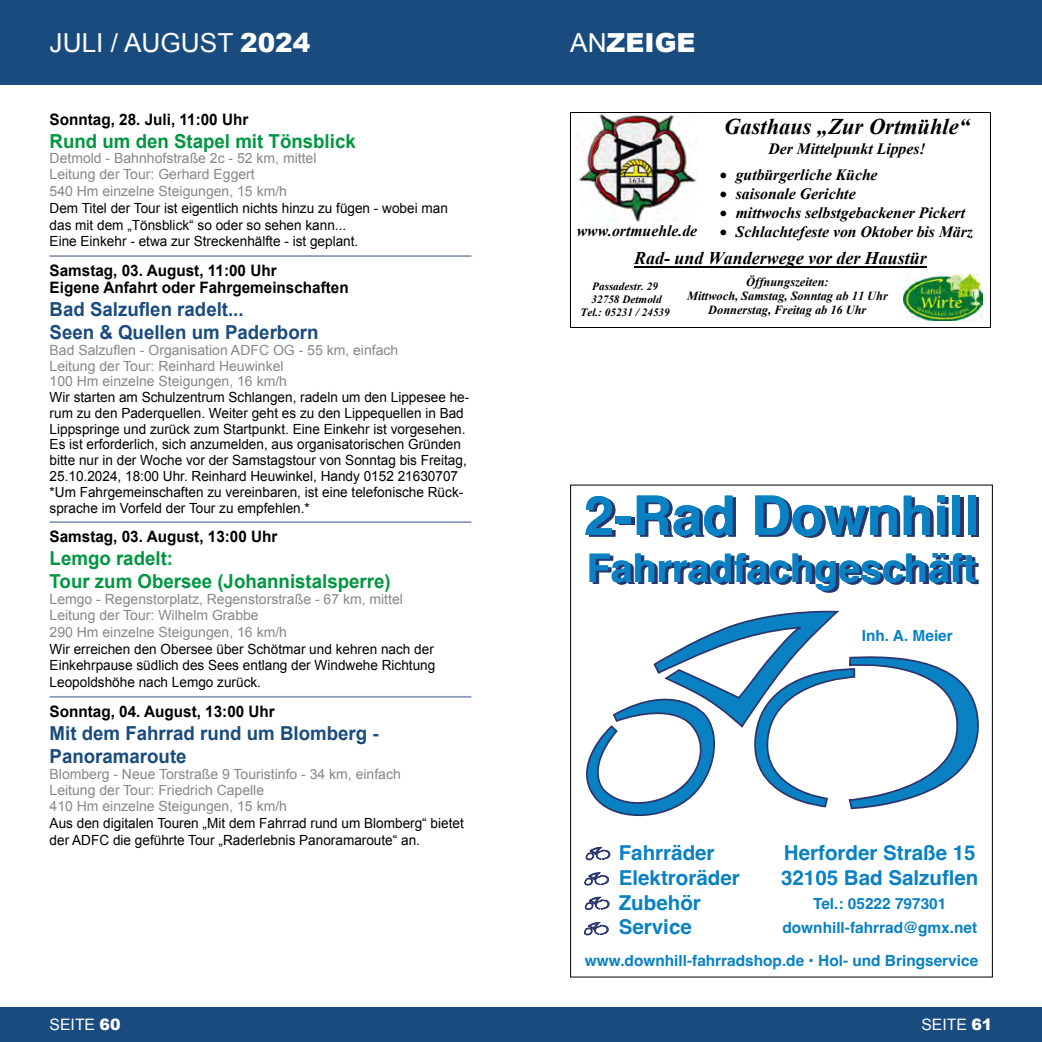
<style>
.page{position:relative;width:1042px;height:1042px;background:#fff}
.page>*{position:absolute;margin:0;border:0;box-sizing:border-box;transform-origin:0 0}
.t1{font:700 54.77px "Helvetica";color:#0981c2}
.t2{font:700 39.38px "Helvetica";color:#0981c2}
.t3{font:26.25px "Arial";color:#fff}
.t4{font:900 26.25px "Arial";color:#fff}
.t5{font:italic 700 22.57px "Times New Roman";color:#000}
.t6{font:700 20.47px/24.7px "Helvetica";color:#0981c2}
.t7{font:700 19.25px/23.1px "Arial";color:#1a4b7e}
.t8{font:700 19.25px/23.1px "Arial";color:#009641}
.t9{font:italic 700 17.85px "Times New Roman";color:#000}
.t10{font:italic 700 15.75px "Times New Roman";color:#000}
.t11{font:700 15.75px/16.8px "Arial";color:#000}
.t12{font:15.75px "Arial";color:#fff}
.t13{font:700 15.4px/24px "Helvetica";color:#0981c2;text-align:center}
.t14{font:14px/15.8px "Arial";color:#000}
.t15{font:14px/16.3px "Arial";color:#878787}
.t16{font:italic 700 12.42px/14.2px "Times New Roman";color:#000;text-align:center}
.t17{font:italic 700 11.2px/13px "Times New Roman";letter-spacing:.005em;color:#000;text-align:center}
.s1{font-weight:900}
.s2{font-weight:400}
</style>
<div class="page">
<div style="left:0;top:1007px;width:521px;height:35px;background:#1a4b7e"></div>
<div style="left:0;top:0;width:521px;height:84px;background:#1a4b7e"></div>
<div style="left:521px;top:0;width:521px;height:84px;background:#1a4b7e"></div>
<div style="left:521px;top:1007px;width:521px;height:35px;background:#1a4b7e"></div>
<img style="left:576px;top:114px;width:121px;height:107px">
<hr style="left:571px;top:113px;width:132px;height:1px;background:#000">
<hr style="left:704px;top:113px;width:286px;height:1px;background:#000">
<hr style="left:570px;top:113px;width:1px;height:128px;background:#000">
<hr style="left:990px;top:113px;width:1px;height:128px;background:#000">
<hr style="left:634px;top:266px;width:293px;height:1px;background:#000">
<svg style="left:570px;top:241px;width:1px;height:27px"></svg>
<svg style="left:990px;top:241px;width:1px;height:27px"></svg>
<img style="left:903px;top:274px;width:79px;height:47px">
<hr style="left:570px;top:268px;width:1px;height:59px;background:#000">
<hr style="left:571px;top:327px;width:109px;height:1px;background:#000">
<hr style="left:680px;top:327px;width:215px;height:1px;background:#000">
<hr style="left:894px;top:327px;width:96px;height:1px;background:#000">
<hr style="left:990px;top:268px;width:1px;height:59px;background:#000">
<svg style="left:586px;top:610px;width:393px;height:207px"></svg>
<svg style="left:585px;top:847px;width:25px;height:13px"></svg>
<svg style="left:584px;top:872px;width:25px;height:14px"></svg>
<svg style="left:584px;top:897px;width:25px;height:13px"></svg>
<svg style="left:584px;top:922px;width:24px;height:13px"></svg>
<hr style="left:50px;top:255px;width:421px;height:2px;background:#8a98ba">
<hr style="left:50px;top:521px;width:421px;height:2px;background:#8a98ba">
<hr style="left:50px;top:696px;width:421px;height:2px;background:#8a98ba">
<h3 class="t3" style="left:50px;top:25px;width:262px">JULI / AUGUST <span class="s1">2024</span></h3>
<p class="t11" style="left:50px;top:111px;width:200px">Sonntag, 28. Juli, 11:00 Uhr</p>
<h3 class="t8" style="left:50px;top:130px;width:308px">Rund um den Stapel mit Tönsblick</h3>
<p class="t15" style="left:50px;top:151px;width:268px">Detmold - Bahnhofstraße 2c - 52 km, mittel<br>Leitung der Tour: Gerhard Eggert<br>540 Hm einzelne Steigungen, 15 km/h</p>
<p class="t14" style="left:50px;top:200px;width:400px;line-height:16.8px">Dem Titel der Tour ist eigentlich nichts hinzu zu fügen - wobei man das mit dem „Tönsblick“ so oder so sehen kann...<br>Eine Einkehr - etwa zur Streckenhälfte - ist geplant.</p>
<p class="t11" style="left:50px;top:263px;width:301px">Samstag, 03. August, 11:00 Uhr<br>Eigene Anfahrt oder Fahrgemeinschaften</p>
<h3 class="t7" style="left:50px;top:298px;width:270px">Bad Salzuflen radelt...<br>Seen &amp; Quellen um Paderborn</h3>
<p class="t15" style="left:50px;top:342px;width:350px;line-height:15.8px">Bad Salzuflen - Organisation ADFC OG - 55 km, einfach<br>Leitung der Tour: Reinhard Heuwinkel<br>100 Hm einzelne Steigungen, 16 km/h</p>
<p class="t14" style="left:50px;top:389px;width:421px">Wir starten am Schulzentrum Schlangen, radeln um den Lippesee he&shy;rum zu den Paderquellen. Weiter geht es zu den Lippequellen in Bad Lippspringe und zurück zum Startpunkt. Eine Einkehr ist vorgesehen.<br>Es ist erforderlich, sich anzumelden, aus organisatorischen Gründen bitte nur in der Woche vor der Samstagstour von Sonntag bis Freitag, 25.10.2024, 18:00 Uhr. Reinhard Heuwinkel, Handy 0152 21630707 *Um Fahrgemeinschaften zu vereinbaren, ist eine telefonische Rück&shy;sprache im Vorfeld der Tour zu empfehlen.*</p>
<p class="t11" style="left:50px;top:529px;width:229px">Samstag, 03. August, 13:00 Uhr</p>
<h3 class="t8" style="left:50px;top:548px;width:343px">Lemgo radelt:<br>Tour zum Obersee (Johannistalsperre)</h3>
<p class="t15" style="left:50px;top:591px;width:355px">Lemgo - Regenstorplatz, Regenstorstraße - 67 km, mittel<br>Leitung der Tour: Wilhelm Grabbe<br>290 Hm einzelne Steigungen, 16 km/h</p>
<p class="t14" style="left:50px;top:640px;width:387px;line-height:16.8px;text-align:justify">Wir erreichen den Obersee über Schötmar und kehren nach der Einkehrpause südlich des Sees entlang der Windwehe Richtung Leopoldshöhe nach Lemgo zurück.</p>
<p class="t11" style="left:50px;top:703px;width:227px">Sonntag, 04. August, 13:00 Uhr</p>
<h3 class="t7" style="left:50px;top:722px;width:330px">Mit dem Fahrrad rund um Blomberg -<br>Panoramaroute</h3>
<p class="t15" style="left:50px;top:766px;width:353px">Blomberg - Neue Torstraße 9 Touristinfo - 34 km, einfach<br>Leitung der Tour: Friedrich Capelle<br>410 Hm einzelne Steigungen, 15 km/h</p>
<p class="t14" style="left:50px;top:815px;width:416px;line-height:16.8px">Aus den digitalen Touren „Mit dem Fahrrad rund um Blomberg“ bietet der ADFC die geführte Tour „Raderlebnis Panoramaroute“ an.</p>
<h3 class="t4" style="left:570px;top:23px;width:127px"><span class="s2">AN</span>ZEIGE</h3>
<h3 class="t5" style="left:724px;top:111px;width:247px">Gasthaus „Zur Ortmühle“</h3>
<p class="t10" style="left:768px;top:137px;width:159px">Der Mittelpunkt Lippes!</p>
<p class="t10" style="left:720px;top:163px;width:159px">• gutbürgerliche Küche</p>
<p class="t10" style="left:720px;top:183px;width:137px">• saisonale Gerichte</p>
<p class="t10" style="left:720px;top:202px;width:247px">• mittwochs selbstgebackener Pickert</p>
<p class="t10" style="left:720px;top:221px;width:255px">• Schlachtefeste von Oktober bis März</p>
<p class="t9" style="left:634px;top:245px;width:294px">Rad- und Wanderwege vor der Haustür</p>
<p class="t17" style="left:580px;top:280px;width:91px">Passadestr. 29<br>32758 Detmold<br>Tel.: 05231 / 24539</p>
<p class="t16" style="left:687px;top:274px;width:202px">Öffnungszeiten:<br>Mittwoch, Samstag, Sonntag ab 11 Uhr<br>Donnerstag, Freitag ab 16 Uhr</p>
<p class="t10" style="left:577px;top:220px;width:122px">www.ortmuehle.de</p>
<h1 class="t1" style="left:584px;top:482px;width:397px">2-Rad Downhill</h1>
<h2 class="t2" style="left:587px;top:544px;width:391px">Fahrradfachgeschäft</h2>
<p class="t13" style="left:862px;top:625px;width:92px">Inh. A. Meier</p>
<h3 class="t6" style="left:619px;top:843px;width:122px">Fahrräder<br>Elektroräder<br>Zubehör<br>Service</h3>
<h3 class="t6" style="left:781px;top:843px;width:199px">Herforder Straße 15<br>32105 Bad Salzuflen</h3>
<p class="t13" style="left:782px;top:893px;width:196px">Tel.: 05222 797301 downhill-fahrrad@gmx.net</p>
<p class="t13" style="left:585px;top:950px;width:395px">www.downhill-fahrradshop.de • Hol- und Bringservice</p>
<p class="t12" style="left:50px;top:1014px;width:72px">SEITE <span class="s1">60</span></p>
<p class="t12" style="left:921px;top:1014px;width:72px">SEITE <span class="s1">61</span></p>
</div>
